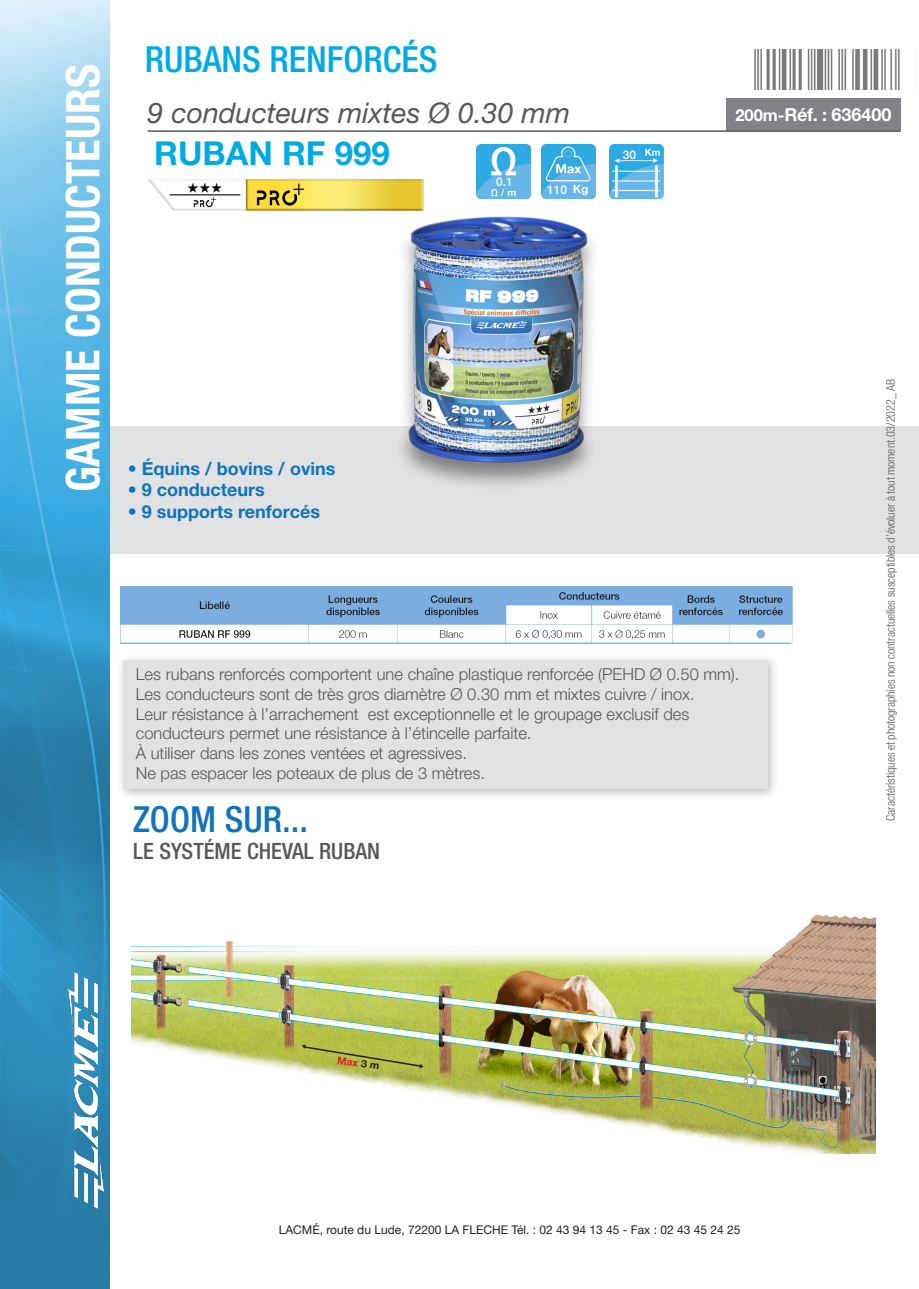
<style>
.page{position:relative;width:919px;height:1289px;background:#fff}
.page>*{position:absolute;margin:0;border:0;box-sizing:border-box;transform-origin:0 0}
.GAMME{font:700 condensed 46.5px "Helvetica Neue LT Std";color:#fff}
.t1{font:500 condensed 36px "Helvetica Neue LT Std";color:#00abe5}
._1_Zoom_sur{font:500 condensed 36px "Helvetica Neue LT Std";color:#1074bc}
.Nom_produit{font:700 33px "Helvetica Neue LT Std";color:#00abe5}
.Accroche{font:italic 28.5px "Helvetica Neue LT Std";color:#57585a}
._2_Zoom_sur{font:500 condensed 22.5px "Helvetica Neue LT Std";color:#57585a}
.Argument_1-2-3{font:700 18px "Helvetica Neue LT Std";color:#1074bc}
.t2{font:700 18px "Helvetica Neue LT Std";color:#fff}
.Caractéristiques_tec{font:300 16.5px/19.8px "Helvetica Neue LT Std";color:#57585a}
.ADRESSE{font:300 condensed 12px "Helvetica Neue LT Std";color:#57585a}
.t3{font:12px "Helvetica Neue LT Std";color:#231f20}
.Carac_Conducteur{font:500 12px "Helvetica Neue LT Std";color:#fff}
.Description{font:700 10.5px "Helvetica Neue LT Std";color:#d1232a}
.Carac_Conducteur-2{font:500 7.5px "Helvetica Neue LT Std";color:#fff}
.s1{font-size:16.5px}
.s2{color:#231f20}
</style>
<div class="page">
<div style="left:726px;top:99px;width:174px;height:32px;background:#808285"></div>
<hr style="left:147px;top:130px;width:579px;height:2px;background:#57585a">
<hr style="left:726px;top:130px;width:174px;height:2px;background:#57585a">
<div style="left:107px;top:426px;width:811px;height:127px;background:#e1e2e4"></div>
<img style="left:754px;top:49px;width:146px;height:40px">
<div style="left:394px;top:216px;width:207px;height:276px;background:#231f20;opacity:.5"></div>
<img style="left:409px;top:217px;width:178px;height:246px">
<div style="left:117px;top:653px;width:662px;height:147px;background:#231f20;opacity:.3"></div>
<div style="left:123px;top:659px;width:644px;height:129px;background:#e1e2e4"></div>
<img style="left:476px;top:145px;width:54px;height:54px">
<img style="left:541px;top:145px;width:54px;height:54px">
<img style="left:609px;top:145px;width:54px;height:53px">
<img style="left:120px;top:586px;width:673px;height:58px">
<img style="left:149px;top:179px;width:275px;height:32px">
<img style="left:0;top:0;width:110px;height:1288px">
<img style="left:68px;top:972px;width:36px;height:236px">
<hr style="left:120px;top:643px;width:671px;height:1px;background:#2aa9e0">
<img style="left:132px;top:914px;width:743px;height:239px">
<svg style="left:302px;top:1044px;width:121px;height:24px;background:#abb444"></svg>
<p class="GAMME" style="left:55px;top:492px;width:429px;rotate:-90deg">GAMME CONDUCTEURS</p>
<p class="t1" style="left:145px;top:38px;width:294px">RUBANS RENFORCÉS</p>
<p class="Accroche" style="left:147px;top:95px;width:424px">9 conducteurs mixtes Ø 0.30 mm</p>
<p class="t2" style="left:735px;top:103px;width:158px"><span class="s1">200m-</span>Réf. : 636400</p>
<p class="Nom_produit" style="left:154px;top:133px;width:237px">RUBAN RF 999</p>
<p class="Argument_1-2-3" style="left:128px;top:457px;width:209px">• Équins / bovins / ovins</p>
<p class="Argument_1-2-3" style="left:128px;top:478px;width:139px">• 9 conducteurs</p>
<p class="Argument_1-2-3" style="left:128px;top:500px;width:194px">• 9 supports renforcés</p>
<p class="Carac_Conducteur-2" style="left:500px;top:174px;width:12px">0.1</p>
<p class="Carac_Conducteur" style="left:496px;top:174px;width:18px">0.1</p>
<p class="Carac_Conducteur" style="left:547px;top:182px;width:22px">110</p>
<p class="Carac_Conducteur" style="left:622px;top:147px;width:15px">30</p>
<p class="Caractéristiques_tec" style="left:136px;top:664px;width:605px">Les rubans renforcés comportent une chaîne plastique renforcée (PEHD Ø 0.50 mm).<br>Les conducteurs sont de très gros diamètre Ø 0.30 mm et mixtes cuivre / inox.</p>
<p class="Caractéristiques_tec" style="left:136px;top:703px;width:555px">Leur résistance à l’arrachement est exceptionnelle et le groupage exclusif des conducteurs permet une résistance à l’étincelle parfaite.</p>
<p class="Caractéristiques_tec" style="left:136px;top:743px;width:332px">À utiliser dans les zones ventées et agressives.</p>
<p class="Caractéristiques_tec" style="left:136px;top:763px;width:351px">Ne pas espacer les poteaux de plus de 3 mètres.</p>
<p class="_1_Zoom_sur" style="left:133px;top:798px;width:176px">ZOOM SUR...</p>
<p class="_2_Zoom_sur" style="left:133px;top:838px;width:248px">LE SYSTÉME CHEVAL RUBAN</p>
<p class="ADRESSE" style="left:883px;top:821px;width:443px;rotate:-90deg">Caractéristiques et photographies non contractuelles susceptibles d’évoluer à tout moment.03/2022_ AB</p>
<p class="Description" style="left:338px;top:1053px;width:44px;rotate:8deg">Max <span class="s2">3 m</span></p>
<p class="t3" style="left:279px;top:1222px;width:463px">LACMÉ, route du Lude, 72200 LA FLECHE Tél. : 02 43 94 13 45 - Fax : 02 43 45 24 25</p>
</div>
